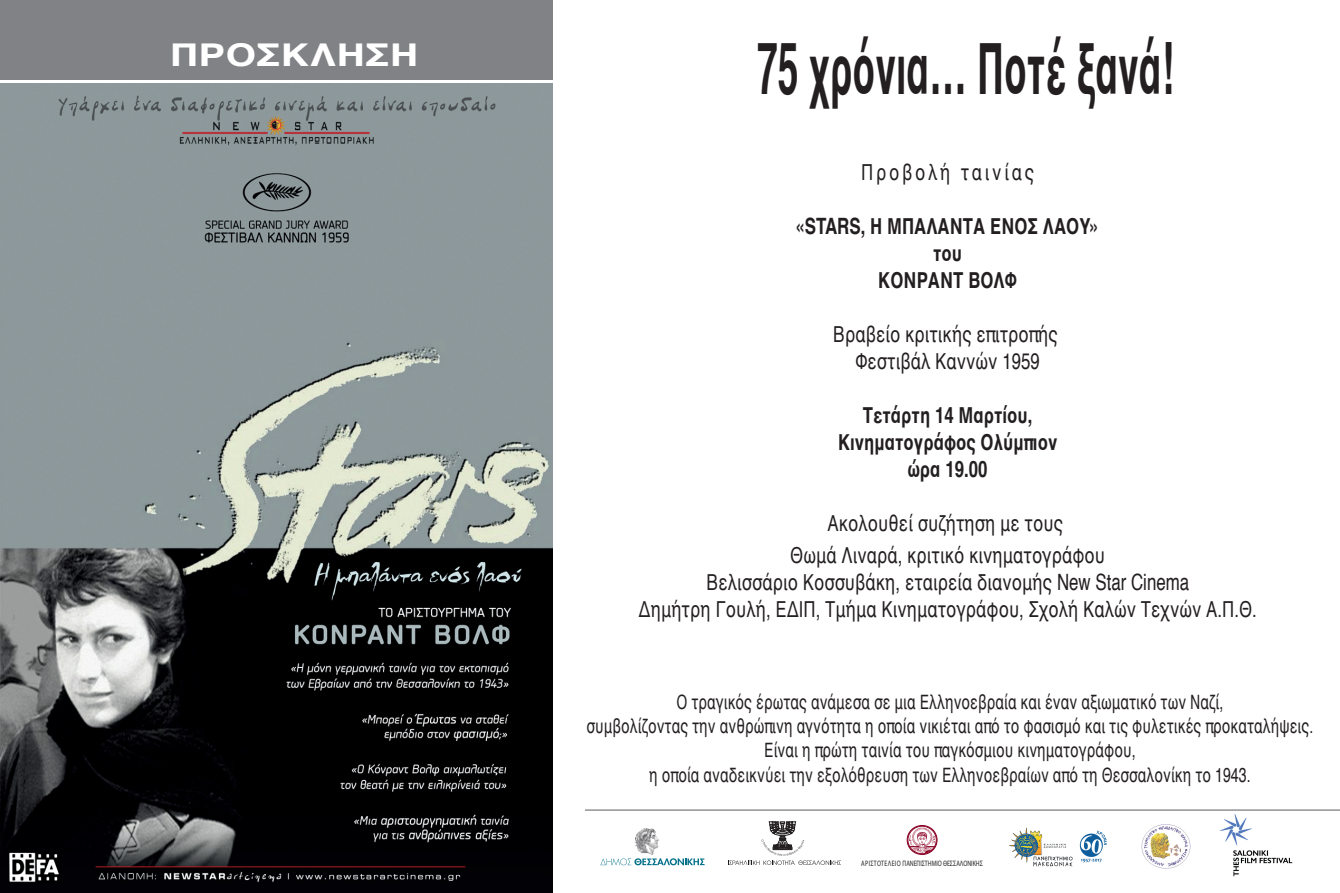
<style>
.page{position:relative;width:1340px;height:893px;background:#fff}
.page>*{position:absolute;margin:0;border:0;box-sizing:border-box;transform-origin:0 0}
.t1{font:700 72.23px "Helvetica";color:#231f20;scale:.52 1}
.t2{font:700 31.95px "Helvetica";color:#fff;scale:1.25 1}
.t3{font:22.5px/27px "Helvetica";color:#231f20;text-align:center;scale:.75 1}
.t4{font:700 22.5px/27px "Helvetica";color:#231f20;text-align:center;scale:.75 1}
.t5{font:22.5px "Helvetica";letter-spacing:.16em;color:#231f20;scale:.75 1}
.t6{font:20.25px/24.3px "Helvetica";color:#231f20;text-align:center;scale:.7 1}
.t7{font:7.88px "Myriad Pro";color:#231f20;scale:.74 1}
</style>
<div class="page">
<div style="left:0;top:0;width:556px;height:80px;background:#808285"></div>
<hr style="left:552px;top:809px;width:787px;height:2px;background:#6c6d70">
<svg style="left:600px;top:858px;width:104px;height:7px"></svg>
<img style="left:634px;top:828px;width:25px;height:27px">
<svg style="left:728px;top:821px;width:113px;height:44px"></svg>
<div style="left:907px;top:825px;width:30px;height:30px;border:1px solid #8a0124;border-radius:50%"></div>
<div style="left:907px;top:826px;width:29px;height:28px;border:1px solid #8a0124;border-radius:50%"></div>
<svg style="left:908px;top:828px;width:27px;height:26px"></svg>
<img style="left:1141px;top:824px;width:50px;height:45px">
<img style="left:1009px;top:827px;width:98px;height:40px">
<img style="left:1220px;top:814px;width:73px;height:63px">
<img style="left:0;top:83px;width:553px;height:810px">
<div style="left:553px;top:0;width:31px;height:893px;background:#fff"></div>
<h2 class="t2" style="left:170px;top:29px;width:201px">ΠΡΟΣΚΛΗΣΗ</h2>
<h1 class="t1" style="left:757px;top:10px;width:803px">75 χρόνια… Ποτέ ξανά!</h1>
<p class="t5" style="left:861px;top:155px;width:232px">Προβολή ταινίας</p>
<p class="t4" style="left:795px;top:213px;width:407px">«STARS, Η ΜΠΑΛΑΝΤΑ ΕΝΟΣ ΛΑΟΥ» του<br>ΚΟΝΡΑΝΤ ΒΟΛΦ</p>
<p class="t3" style="left:832px;top:321px;width:301px">Βραβείο κριτικής επιτροπής<br>Φεστιβάλ Καννών 1959</p>
<p class="t4" style="left:838px;top:402px;width:294px">Τετάρτη 14 Μαρτίου,<br>Κινηματογράφος Ολύμπιον ώρα 19.00</p>
<p class="t3" style="left:790px;top:508px;width:421px;line-height:31.5px">Ακολουθεί συζήτηση με τους<br>Θωμά Λιναρά, κριτικό κινηματογράφου</p>
<p class="t3" style="left:638px;top:569px;width:826px">Βελισσάριο Κοσσυβάκη, εταιρεία διανομής New Star Cinema<br>Δημήτρη Γουλή, ΕΔΙΠ, Τμήμα Κινηματογράφου, Σχολή Καλών Τεχνών Α.Π.Θ.</p>
<p class="t6" style="left:586px;top:690px;width:1039px">Ο τραγικός έρωτας ανάμεσα σε μια Ελληνοεβραία και έναν αξιωματικό των Ναζί,<br>συμβολίζοντας την ανθρώπινη αγνότητα η οποία νικιέται από το φασισμό και τις φυλετικές προκαταλήψεις.<br>Είναι η πρώτη ταινία του παγκόσμιου κινηματογράφου,<br>η οποία αναδεικνύει την εξολόθρευση των Ελληνοεβραίων από τη Θεσσαλονίκη το 1943.</p>
<p class="t7" style="left:861px;top:858px;width:166px">ΑΡΙΣΤΟΤΕΛΕΙΟ ΠΑΝΕΠΙΣΤΗΜΙΟ ΘΕΣΣΑΛΟΝΙΚΗΣ</p>
</div>
